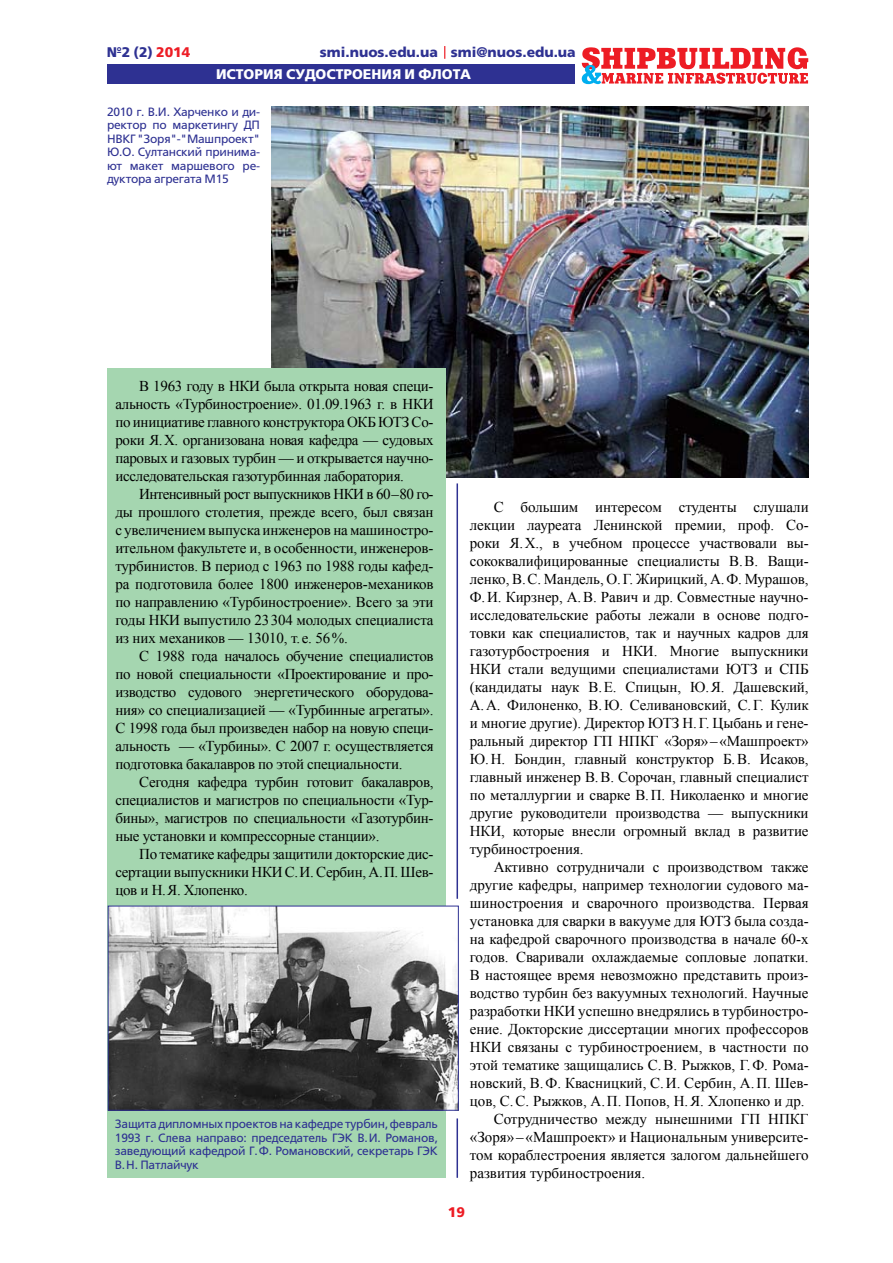
<style>
.page{position:relative;width:893px;height:1263px;background:#fff}
.page>*{position:absolute;margin:0;border:0;box-sizing:border-box;transform-origin:0 0}
.t1{font:15px/18px "Times New Roman";color:#000;text-align:justify}
.t2{font:13.95px "Free Set Bold C";color:#2e3192}
.t3{font:13.95px "Free Set Bold C";color:#fff}
.t4{font:13.95px "Free Set Bold C";color:#ed1c24}
.t5{font:12px/13.5px "Free Set C";letter-spacing:-.02em;color:#2e3192;text-align:justify}
.s1{color:#ed1c24}
</style>
<div class="page">
<svg style="left:582px;top:47px;width:227px;height:38px"></svg>
<div style="left:107px;top:64px;width:468px;height:19px;background:#2e3192"></div>
<svg style="left:444px;top:46px;width:1px;height:13px"></svg>
<img style="left:271px;top:106px;width:538px;height:371px">
<hr style="left:457px;top:483px;width:1px;height:416px;background:#2e3192">
<hr style="left:457px;top:1118px;width:1px;height:60px;background:#2e3192">
<div style="left:107px;top:369px;width:339px;height:809px;background:#a5d6b0"></div>
<img style="left:110px;top:908px;width:347px;height:201px">
<div style="left:108px;top:906px;width:351px;height:205px;border:1px solid #2e3192"></div>
<p class="t2" style="left:107px;top:44px;width:85px">№2 (2) <span class="s1">2014</span></p>
<p class="t2" style="left:320px;top:44px;width:257px">smi.nuos.edu.ua smi@nuos.edu.ua</p>
<p class="t3" style="left:216px;top:67px;width:256px">ИСТОРИЯ СУДОСТРОЕНИЯ И ФЛОТА</p>
<p class="t5" style="left:107px;top:105px;width:155px">2010 г. В.И. Харченко и ди&shy;ректор по маркетингу ДП НВКГ "Зоря"-"Машпроект" Ю.О. Султанский принима&shy;ют макет маршевого ре&shy;дуктора агрегата М15</p>
<p class="t1" style="left:115px;top:377px;width:320px;text-indent:24px">В 1963 году в НКИ была открыта новая специ&shy;альность «Турбиностроение». 01.09.1963 г. в НКИ по инициативе главного конструктора ОКБ ЮТЗ Со&shy;роки Я.Х. организована новая кафедра — судовых паровых и газовых турбин — и открывается научно&shy;исследовательская газотурбинная лаборатория.</p>
<p class="t1" style="left:115px;top:485px;width:320px;text-indent:24px">Интенсивный рост выпускников НКИ в 60–80 го&shy;ды прошлого столетия, прежде всего, был связан с увеличением выпуска инженеров на машиностро&shy;ительном факультете и, в особенности, инженеров&shy;турбинистов. В период с 1963 по 1988 годы кафед&shy;ра подготовила более 1800 инженеров-механиков по направлению «Турбиностроение». Всего за эти годы НКИ выпустило 23304 молодых специалиста из них механиков — 13010, т.е. 56%.</p>
<p class="t1" style="left:115px;top:647px;width:320px;text-indent:24px">С 1988 года началось обучение специалистов по новой специальности «Проектирование и про&shy;изводство судового энергетического оборудова&shy;ния» со специализацией — «Турбинные агрегаты».<br>С 1998 года был произведен набор на новую специ&shy;альность — «Турбины». С 2007 г. осуществляется подготовка бакалавров по этой специальности.</p>
<p class="t1" style="left:115px;top:773px;width:320px;text-indent:24px">Сегодня кафедра турбин готовит бакалавров, специалистов и магистров по специальности «Тур&shy;бины», магистров по специальности «Газотурбин&shy;ные установки и компрессорные станции».</p>
<p class="t1" style="left:115px;top:845px;width:320px;text-indent:24px">По тематике кафедры защитили докторские дис&shy;сертации выпускники НКИ С.И. Сербин, А.П. Шев&shy;цов и Н.Я. Хлопенко.</p>
<p class="t5" style="left:115px;top:1117px;width:324px">Защита дипломных проектов на кафедре турбин, февраль 1993 г. Слева направо: председатель ГЭК В.И. Романов, заведующий кафедрой Г.Ф. Романовский, секретарь ГЭК В.Н. Патлайчук</p>
<p class="t1" style="left:470px;top:497px;width:340px;text-indent:24px">С большим интересом студенты слушали лекции лауреата Ленинской премии, проф. Со&shy;роки Я.Х., в учебном процессе участвовали вы&shy;сококвалифицированные специалисты В.В. Ващи&shy;ленко, В.С. Мандель, О.Г. Жирицкий, А.Ф. Мурашов, Ф.И. Кирзнер, А.В. Равич и др. Совместные научно&shy;исследовательские работы лежали в основе подго&shy;товки как специалистов, так и научных кадров для газотурбостроения и НКИ. Многие выпускники НКИ стали ведущими специалистами ЮТЗ и СПБ (кандидаты наук В.Е. Спицын, Ю.Я. Дашевский, А.А. Филоненко, В.Ю. Селивановский, С.Г. Кулик и многие другие). Директор ЮТЗ Н.Г. Цыбань и гене&shy;ральный директор ГП НПКГ «Зоря»–«Машпроект» Ю.Н. Бондин, главный конструктор Б.В. Исаков, главный инженер В.В. Сорочан, главный специалист по металлургии и сварке В.П. Николаенко и многие другие руководители производства — выпускники НКИ, которые внесли огромный вклад в развитие турбиностроения.</p>
<p class="t1" style="left:494px;top:857px;width:316px">Активно сотрудничали с производством также</p>
<p class="t1" style="left:470px;top:875px;width:340px">другие кафедры, например технологии судового ма-</p>
<p class="t1" style="left:470px;top:893px;width:340px">шиностроения и сварочного производства. Первая</p>
<p class="t1" style="left:470px;top:911px;width:340px">установка для сварки в вакууме для ЮТЗ была созда-</p>
<p class="t1" style="left:470px;top:929px;width:340px">на кафедрой сварочного производства в начале 60-х</p>
<p class="t1" style="left:470px;top:947px;width:340px">годов. Сваривали охлаждаемые сопловые лопатки.</p>
<p class="t1" style="left:470px;top:965px;width:340px">В настоящее время невозможно представить произ-</p>
<p class="t1" style="left:470px;top:983px;width:340px">водство турбин без вакуумных технологий. Научные</p>
<p class="t1" style="left:470px;top:1001px;width:340px">разработки НКИ успешно внедрялись в турбиностро-</p>
<p class="t1" style="left:470px;top:1019px;width:340px">ение. Докторские диссертации многих профессоров</p>
<p class="t1" style="left:470px;top:1037px;width:340px">НКИ связаны с турбиностроением, в частности по</p>
<p class="t1" style="left:470px;top:1055px;width:340px">этой тематике защищались С.В. Рыжков, Г.Ф. Рома-</p>
<p class="t1" style="left:470px;top:1073px;width:340px">новский, В.Ф. Квасницкий, С.И. Сербин, А.П. Шев-</p>
<p class="t1" style="left:470px;top:1091px;width:336px">цов, С.С. Рыжков, А.П. Попов, Н.Я. Хлопенко и др.</p>
<p class="t1" style="left:494px;top:1109px;width:316px">Сотрудничество между нынешними ГП НПКГ</p>
<p class="t1" style="left:470px;top:1127px;width:340px">«Зоря» –«Машпроект» и Национальным университе-</p>
<p class="t1" style="left:470px;top:1145px;width:340px">том кораблестроения является залогом дальнейшего</p>
<p class="t1" style="left:470px;top:1163px;width:177px">развития турбиностроения.</p>
<p class="t4" style="left:448px;top:1204px;width:19px">19</p>
</div>
